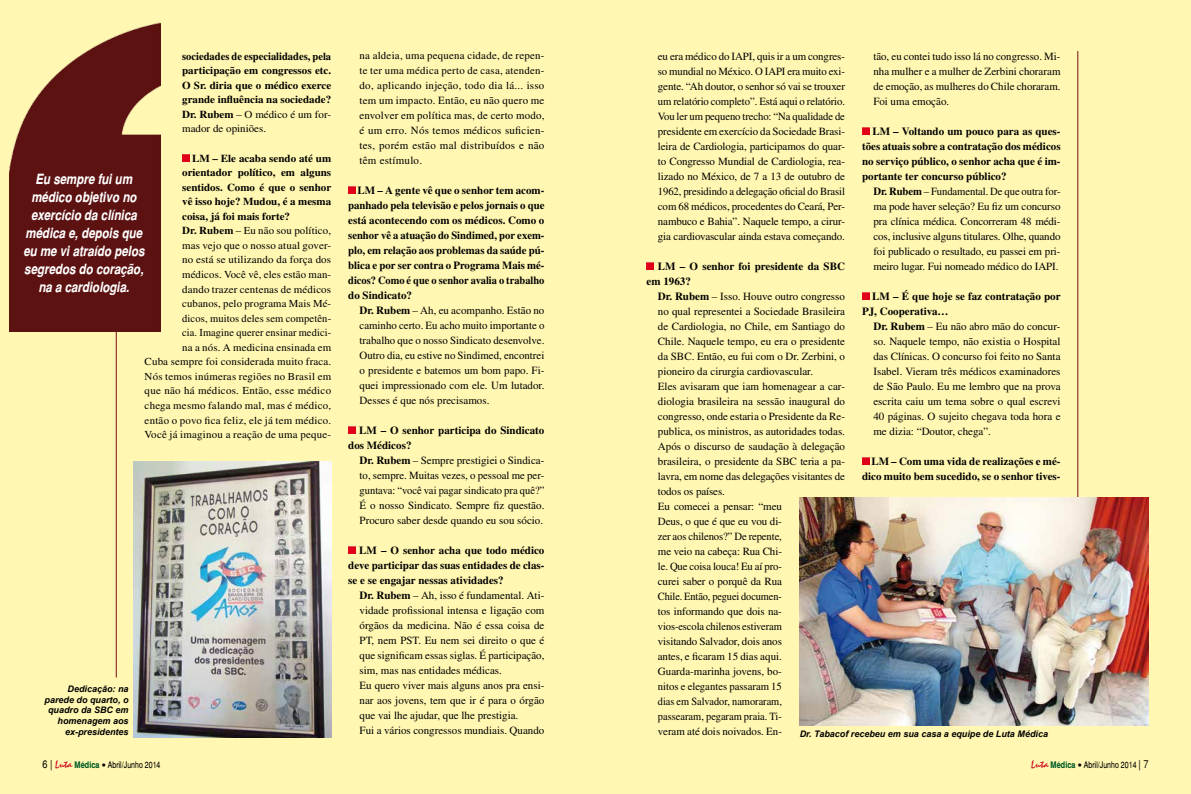
<style>
.page{position:relative;width:1191px;height:794px;background:#fff}
.page>*{position:absolute;margin:0;border:0;box-sizing:border-box;transform-origin:0 0}
.t1{font:italic 700 14px/18px "Switzerland Narrow";color:#fff;text-align:center}
.t2{font:11px/15px "Times";color:#000;text-align:justify}
.t3{font:700 11px/15px "Times";color:#000;text-align:justify}
.t4{font:700 11px "Times";color:#000;scale:.96 1}
.t5{font:10.7px/14.6px "Times";letter-spacing:.01em;color:#000;text-align:justify}
.t6{font:700 10.7px/14.6px "Times";color:#000;text-align:justify}
.t7{font:italic 700 9px/10.8px "Arial";color:#000;text-align:right}
.t8{font:9px "Switzerland Narrow Plain";color:#000;scale:.95 1}
.s1{font-size:10.7px}
.s2{font-weight:400}
.s3{font-weight:700}
.s4{font-size:11px}
.s5{font-family:"Staccato 222 BT";font-size:11px;color:#cd071e}
.s6{font-family:"Switzerland Narrow";font-weight:700;color:#005b24}
.s7{font-family:"Tahoma"}
</style>
<div class="page">
<div style="left:0;top:0;width:595px;height:794px;background:#fff7b2"></div>
<div style="left:595px;top:0;width:596px;height:794px;background:#fff7b2"></div>
<svg style="left:182px;top:155px;width:7px;height:6px"></svg>
<svg style="left:348px;top:187px;width:7px;height:6px"></svg>
<svg style="left:348px;top:427px;width:7px;height:6px"></svg>
<svg style="left:348px;top:547px;width:7px;height:6px"></svg>
<svg style="left:646px;top:263px;width:7px;height:7px"></svg>
<svg style="left:862px;top:128px;width:7px;height:7px"></svg>
<svg style="left:862px;top:293px;width:7px;height:7px"></svg>
<svg style="left:862px;top:458px;width:7px;height:7px"></svg>
<img style="left:133px;top:461px;width:199px;height:276px">
<hr style="left:116px;top:322px;width:1px;height:355px;background:#790e11">
<img style="left:9px;top:23px;width:152px;height:308px">
<hr style="left:1077px;top:51px;width:1px;height:496px;background:#790e11">
<img style="left:799px;top:498px;width:349px;height:228px">
<p class="t4" style="left:182px;top:49px;width:157px">sociedades de especialidades, <span class="s1">pela</span></p>
<p class="t6" style="left:182px;top:63px;width:150px">participação em congressos etc.<br>O Sr. diria que o médico exerce grande influência na sociedade?<br>Dr. Rubem <span class="s2">– O médico é um for&shy;mador de opiniões.</span></p>
<p class="t6" style="left:192px;top:150px;width:141px">LM – Ele acaba sendo até um</p>
<p class="t6" style="left:182px;top:165px;width:150px">orientador político, em alguns</p>
<p class="t6" style="left:182px;top:179px;width:150px">sentidos. Como é que o senhor</p>
<p class="t6" style="left:182px;top:194px;width:150px">vê isso hoje? Mudou, é a mesma</p>
<p class="t6" style="left:182px;top:209px;width:109px">coisa, já foi mais forte?</p>
<p class="t5" style="left:182px;top:223px;width:150px"><span class="s3">Dr. Rubem</span> – Eu não sou político,</p>
<p class="t5" style="left:182px;top:238px;width:150px">mas vejo que o nosso atual gover-</p>
<p class="t5" style="left:182px;top:252px;width:150px">no está se utilizando da força dos</p>
<p class="t5" style="left:182px;top:267px;width:150px">médicos. Você vê, eles estão man-</p>
<p class="t5" style="left:182px;top:281px;width:150px">dando trazer centenas de médicos</p>
<p class="t5" style="left:182px;top:296px;width:150px">cubanos, pelo programa Mais Mé-</p>
<p class="t5" style="left:182px;top:311px;width:150px">dicos, muitos deles sem competên-</p>
<p class="t5" style="left:182px;top:325px;width:150px">cia. Imagine querer ensinar medici-</p>
<p class="t5" style="left:182px;top:340px;width:150px">na a nós. A medicina ensinada em</p>
<p class="t5" style="left:145px;top:354px;width:188px">Cuba sempre foi considerada muito fraca.</p>
<p class="t5" style="left:145px;top:369px;width:188px">Nós temos inúmeras regiões no Brasil em</p>
<p class="t5" style="left:145px;top:383px;width:188px">que não há médicos. Então, esse médico</p>
<p class="t5" style="left:145px;top:398px;width:188px">chega mesmo falando mal, mas é médico,</p>
<p class="t5" style="left:145px;top:412px;width:188px">então o povo fica feliz, ele já tem médico.</p>
<p class="t5" style="left:145px;top:427px;width:188px">Você já imaginou a reação de uma peque-</p>
<p class="t1" style="left:23px;top:170px;width:123px">Eu sempre fui um médico objetivo no exercício da clínica médica e, depois que eu me vi atraído pelos segredos do coração, na a cardiologia.</p>
<p class="t7" style="left:44px;top:683px;width:86px">Dedicação: na parede do quarto, o quadro da SBC em homenagem aos ex-presidentes</p>
<p class="t5" style="left:359px;top:48px;width:186px">na aldeia, uma pequena cidade, de repen&shy;te ter uma médica perto de casa, atenden&shy;do, aplicando injeção, todo dia lá... isso</p>
<p class="t2" style="left:359px;top:92px;width:186px"><span class="s1">tem</span> um impacto. Então, eu não quero me envolver em política mas, de certo modo, é um erro. Nós temos médicos suficien&shy;tes, porém estão mal distribuídos e não têm estímulo.</p>
<p class="t3" style="left:348px;top:182px;width:198px;text-indent:9px">LM – A gente vê que o senhor tem acom&shy;panhado pela televisão e pelos jornais o que está acontecendo com os médicos. Como o senhor vê a atuação do Sindimed, por exem&shy;plo, em relação aos problemas da saúde pú&shy;blica e por ser contra o Programa Mais mé&shy;dicos? Como é que o senhor avalia o trabalho do Sindicato?</p>
<p class="t2" style="left:359px;top:302px;width:186px"><span class="s3">Dr. Rubem</span> – Ah, eu acompanho. Estão no caminho certo. Eu acho muito importante o trabalho que o nosso Sindicato desenvolve.<br>Outro dia, eu estive no Sindimed, encontrei o presidente e batemos um bom papo. Fi&shy;quei impressionado com ele. Um lutador.<br>Desses é que nós precisamos.</p>
<p class="t3" style="left:348px;top:422px;width:198px;text-indent:11px">LM – O senhor participa do Sindicato dos Médicos?</p>
<p class="t2" style="left:359px;top:452px;width:186px"><span class="s3">Dr. Rubem</span> – Sempre prestigiei o Sindica&shy;to, sempre. Muitas vezes, o pessoal me per&shy;guntava: “você vai pagar sindicato pra quê?” É o nosso Sindicato. Sempre fiz questão.<br>Procuro saber desde quando eu sou sócio.</p>
<p class="t3" style="left:348px;top:542px;width:198px;text-indent:11px">LM – O senhor acha que todo médico deve participar das suas entidades de clas&shy;se e se engajar nessas atividades?</p>
<p class="t2" style="left:359px;top:587px;width:186px;text-align:left"><span class="s3">Dr. Rubem</span> – Ah, isso é fundamental. Ati&shy;vidade profissional intensa e ligação com órgãos da medicina. Não é essa coisa de PT, nem PST. Eu nem sei direito o que é que significam essas siglas. É participação, sim, mas nas entidades médicas.<br>Eu quero viver mais alguns anos pra ensi&shy;nar aos jovens, tem que ir é para o órgão que vai lhe ajudar, que lhe prestigia.<br>Fui a vários congressos mundiais. Quando</p>
<p class="t2" style="left:658px;top:48px;width:189px">eu era médico do IAPI, quis ir a um congres&shy;so mundial no México. O IAPI era muito exi&shy;gente. “Ah doutor, o senhor só vai se trouxer um relatório completo”. Está aqui o relatório.<br>Vou ler um pequeno trecho: “Na qualidade de presidente em exercício da Sociedade Brasi&shy;leira de Cardiologia, participamos do quar&shy;to Congresso Mundial de Cardiologia, rea&shy;lizado no México, de 7 a 13 de outubro de 1962, presidindo a delegação oficial do Brasil com 68 médicos, procedentes do Ceará, Per&shy;nambuco e Bahia”. Naquele tempo, a cirur&shy;gia cardiovascular ainda estava começando.</p>
<p class="t3" style="left:646px;top:258px;width:200px;text-indent:11px">LM – O senhor foi presidente da SBC em 1963?</p>
<p class="t2" style="left:658px;top:288px;width:189px;text-align:left"><span class="s3">Dr. Rubem</span> – Isso. Houve outro congresso no qual representei a Sociedade Brasileira de Cardiologia, no Chile, em Santiago do Chile. Naquele tempo, eu era o presidente da SBC. Então, eu fui com o Dr. Zerbini, o pioneiro da cirurgia cardiovascular.<br>Eles avisaram que iam homenagear a car&shy;diologia brasileira na sessão inaugural do congresso, onde estaria o Presidente da Re&shy;publica, os ministros, as autoridades todas.<br>Após o discurso de saudação à delegação brasileira, o presidente da SBC teria a pa&shy;lavra, em nome das delegações visitantes de todos os países.<br>Eu comecei a pensar: “meu<br>Deus, o que é que eu vou di-<br>zer aos chilenos?” De repente,<br>me veio na cabeça: Rua Chi-<br>le. Que coisa louca! Eu aí pro-<br>curei saber o porquê da Rua<br>Chile. Então, peguei documen-<br>tos informando que dois na-<br>vios-escola chilenos estiveram<br>visitando Salvador, dois anos<br>antes, e ficaram 15 dias aqui.<br>Guarda-marinha jovens, bo-<br>nitos e elegantes passaram 15<br>dias em Salvador, namoraram,<br>passearam, pegaram praia. Ti-<br>veram até dois noivados. En-</p>
<p class="t2" style="left:873px;top:48px;width:189px">tão, eu contei tudo isso lá no congresso. Mi&shy;nha mulher e a mulher de Zerbini choraram de emoção, as mulheres do Chile choraram.<br>Foi uma emoção.</p>
<p class="t3" style="left:862px;top:123px;width:200px;text-indent:10px">LM – Voltando um pouco para as ques&shy;tões atuais sobre a contratação dos médicos no serviço público, o senhor acha que é im&shy;portante ter concurso público?</p>
<p class="t2" style="left:873px;top:183px;width:189px"><span class="s3">Dr. Rubem</span> – Fundamental. De que outra for&shy;ma pode haver seleção? Eu fiz um concurso pra clínica médica. Concorreram 48 médi&shy;cos, inclusive alguns titulares. Olhe, quando foi publicado o resultado, eu passei em pri&shy;meiro lugar. Fui nomeado médico do IAPI.</p>
<p class="t3" style="left:862px;top:288px;width:200px;text-indent:10px">LM – É que hoje se faz contratação por<br>PJ, Cooperativa…</p>
<p class="t2" style="left:873px;top:318px;width:189px"><span class="s3">Dr. Rubem</span> – Eu não abro mão do concur&shy;so. Naquele tempo, não existia o Hospital das Clínicas. O concurso foi feito no Santa Isabel. Vieram três médicos examinadores de São Paulo. Eu me lembro que na prova escrita caiu um tema sobre o qual escrevi 40 páginas. O sujeito chegava toda hora e me dizia: “Doutor, chega”.</p>
<p class="t3" style="left:862px;top:453px;width:200px;text-align:right">LM – Com uma vida de realizações e mé&shy;dico muito bem sucedido, se o senhor tives-</p>
<p class="t7" style="left:799px;top:728px;width:250px">Dr. Tabacof recebeu em sua casa a equipe de Luta Médica</p>
<p class="t8" style="left:43px;top:759px;width:126px"><span class="s4">6 |</span> <span class="s5">Luta</span> <span class="s6">Médica</span> <span class="s7">•</span> Abril/Junho 2014</p>
<p class="t8" style="left:1031px;top:759px;width:125px"><span class="s5">Luta</span> <span class="s6">Médica</span> <span class="s7">•</span> Abril/Junho 2014 <span class="s4">| 7</span></p>
</div>
